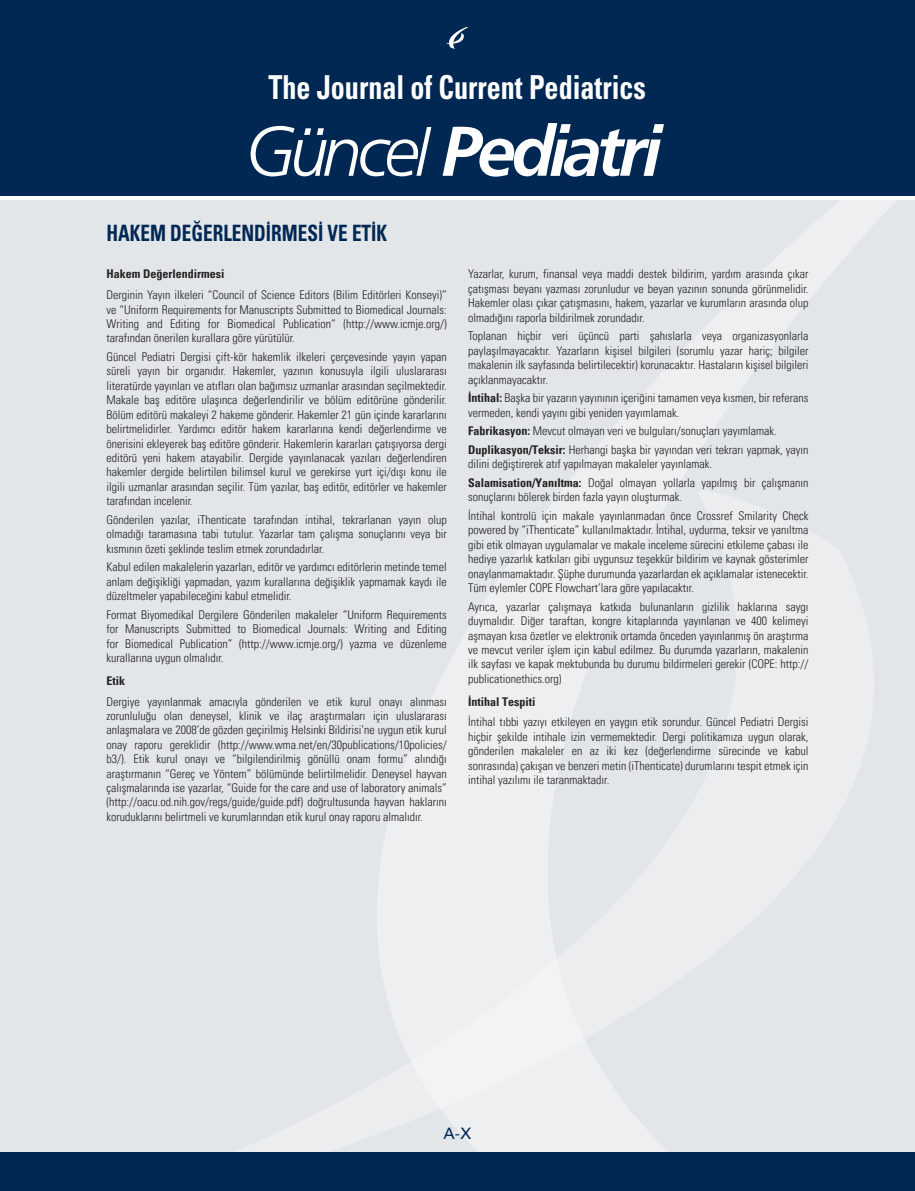
<style>
.page{position:relative;width:915px;height:1191px;background:#fff}
.page>*{position:absolute;margin:0;border:0;box-sizing:border-box;transform-origin:0 0}
.t1{font:33px "Univers Cond Bd Tr";color:#fff;scale:.85 1}
.Paragraph_Style_1{font:22.5px "Univers Cond Bd Tr";color:#002853;scale:.85 1}
.Paragraph_Style_1-2{font:15.75px "Univers Tr";color:#002853}
.kapak_sayfaları_meti{font:300 condensed 12px/14.4px "Univers 47";color:#231f20;text-align:justify}
.ara_başlık{font:700 condensed 12px "Univers 67";color:#231f20}
.s1{font-family:"Univers 67";font-weight:700}
</style>
<div class="page">
<div style="left:0;top:0;width:914px;height:196px;background:#002853"></div>
<svg style="left:446px;top:27px;width:22px;height:22px"></svg>
<svg style="left:250px;top:126px;width:181px;height:50px"></svg>
<svg style="left:442px;top:123px;width:221px;height:54px"></svg>
<hr style="left:914px;top:0;width:1px;height:196px;background:#002853">
<div style="left:0;top:200px;width:914px;height:991px;background:#e3e6e9"></div>
<svg style="left:564px;top:200px;width:332px;height:289px"></svg>
<svg style="left:377px;top:489px;width:297px;height:663px;fill:#eeeff1"></svg>
<div style="left:0;top:1152px;width:914px;height:39px;background:#002853"></div>
<h1 class="t1" style="left:268px;top:67px;width:445px">The Journal of Current Pediatrics</h1>
<p class="Paragraph_Style_1" style="left:106px;top:219px;width:332px">HAKEM DEĞERLENDİRMESİ VE ETİK</p>
<p class="ara_başlık" style="left:106px;top:267px;width:119px">Hakem Değerlendirmesi</p>
<p class="kapak_sayfaları_meti" style="left:106px;top:288px;width:342px">Derginin Yayın ilkeleri “Council of Science Editors (Bilim Editörleri Konseyi)” ve “Uniform Requirements for Manuscripts Submitted to Biomedical Journals:<br>Writing and Editing for Biomedical Publication” (http://www.icmje.org/) tarafından önerilen kurallara göre yürütülür.</p>
<p class="kapak_sayfaları_meti" style="left:106px;top:349px;width:342px">Güncel Pediatri Dergisi çift-kör hakemlik ilkeleri çerçevesinde yayın yapan süreli yayın bir organıdır. Hakemler, yazının konusuyla ilgili uluslararası literatürde yayınları ve atıfları olan bağımsız uzmanlar arasından seçilmektedir.<br>Makale baş editöre ulaşınca değerlendirilir ve bölüm editörüne gönderilir.<br>Bölüm editörü makaleyi 2 hakeme gönderir. Hakemler 21 gün içinde kararlarını belirtmelidirler. Yardımcı editör hakem kararlarına kendi değerlendirme ve önerisini ekleyerek baş editöre gönderir. Hakemlerin kararları çatışıyorsa dergi editörü yeni hakem atayabilir. Dergide yayınlanacak yazıları değerlendiren hakemler dergide belirtilen bilimsel kurul ve gerekirse yurt içi/dışı konu ile ilgili uzmanlar arasından seçilir. Tüm yazılar, baş editör, editörler ve hakemler tarafından incelenir.</p>
<p class="kapak_sayfaları_meti" style="left:106px;top:512px;width:342px">Gönderilen yazılar, iThenticate tarafından intihal, tekrarlanan yayın olup olmadığı taramasına tabi tutulur. Yazarlar tam çalışma sonuçlarını veya bir kısmının özeti şeklinde teslim etmek zorundadırlar.</p>
<p class="kapak_sayfaları_meti" style="left:106px;top:559px;width:342px">Kabul edilen makalelerin yazarları, editör ve yardımcı editörlerin metinde temel anlam değişikliği yapmadan, yazım kurallarına değişiklik yapmamak kaydı ile düzeltmeler yapabileceğini kabul etmelidir.</p>
<p class="kapak_sayfaları_meti" style="left:106px;top:607px;width:342px">Format Biyomedikal Dergilere Gönderilen makaleler “Uniform Requirements for Manuscripts Submitted to Biomedical Journals: Writing and Editing for Biomedical Publication” (http://www.icmje.org/) yazma ve düzenleme kurallarına uygun olmalıdır.</p>
<p class="ara_başlık" style="left:106px;top:673px;width:20px">Etik</p>
<p class="kapak_sayfaları_meti" style="left:106px;top:694px;width:342px">Dergiye yayınlanmak amacıyla gönderilen ve etik kurul onayı alınması zorunluluğu olan deneysel, klinik ve ilaç araştırmaları için uluslararası anlaşmalara ve 2008’de gözden geçirilmiş Helsinki Bildirisi’ne uygun etik kurul onay raporu gereklidir (http://www.wma.net/en/30publications/10policies/ b3/). Etik kurul onayı ve “bilgilendirilmiş gönüllü onam formu” alındığı araştırmanın “Gereç ve Yöntem” bölümünde belirtilmelidir. Deneysel hayvan çalışmalarında ise yazarlar, “Guide for the care and use of laboratory animals” (http://oacu.od.nih.gov/regs/guide/guide.pdf) doğrultusunda hayvan haklarını koruduklarını belirtmeli ve kurumlarından etik kurul onay raporu almalıdır.</p>
<p class="kapak_sayfaları_meti" style="left:468px;top:267px;width:342px">Yazarlar, kurum, finansal veya maddi destek bildirim, yardım arasında çıkar çatışması beyanı yazması zorunludur ve beyan yazının sonunda görünmelidir.<br>Hakemler olası çıkar çatışmasını, hakem, yazarlar ve kurumların arasında olup olmadığını raporla bildirilmek zorundadır.</p>
<p class="kapak_sayfaları_meti" style="left:468px;top:329px;width:342px">Toplanan hiçbir veri üçüncü parti şahıslarla veya organizasyonlarla paylaşılmayacaktır. Yazarların kişisel bilgileri (sorumlu yazar hariç; bilgiler makalenin ilk sayfasında belirtilecektir) korunacaktır. Hastaların kişisel bilgileri açıklanmayacaktır.</p>
<p class="kapak_sayfaları_meti" style="left:468px;top:390px;width:342px"><span class="s1">İntihal:</span> Başka bir yazarın yayınının içeriğini tamamen veya kısmen, bir referans vermeden, kendi yayını gibi yeniden yayımlamak.</p>
<p class="kapak_sayfaları_meti" style="left:468px;top:423px;width:310px"><span class="s1">Fabrikasyon:</span> Mevcut olmayan veri ve bulguları/sonuçları yayımlamak.</p>
<p class="kapak_sayfaları_meti" style="left:468px;top:442px;width:342px"><span class="s1">Duplikasyon/Teksir:</span> Herhangi başka bir yayından veri tekrarı yapmak, yayın dilini değiştirerek atıf yapılmayan makaleler yayınlamak.</p>
<p class="kapak_sayfaları_meti" style="left:468px;top:475px;width:342px"><span class="s1">Salamisation/Yanıltma:</span> Doğal olmayan yollarla yapılmış bir çalışmanın sonuçlarını bölerek birden fazla yayın oluşturmak.</p>
<p class="kapak_sayfaları_meti" style="left:468px;top:508px;width:342px">İntihal kontrolü için makale yayınlanmadan önce Crossref Smilarity Check powered by “iThenticate” kullanılmaktadır. İntihal, uydurma, teksir ve yanıltma gibi etik olmayan uygulamalar ve makale inceleme sürecini etkileme çabası ile hediye yazarlık katkıları gibi uygunsuz teşekkür bildirim ve kaynak gösterimler onaylanmamaktadır. Şüphe durumunda yazarlardan ek açıklamalar istenecektir.<br>Tüm eylemler COPE Flowchart’lara göre yapılacaktır.</p>
<p class="kapak_sayfaları_meti" style="left:468px;top:599px;width:342px">Ayrıca, yazarlar çalışmaya katkıda bulunanların gizlilik haklarına saygı duymalıdır. Diğer taraftan, kongre kitaplarında yayınlanan ve 400 kelimeyi aşmayan kısa özetler ve elektronik ortamda önceden yayınlanmış ön araştırma ve mevcut veriler işlem için kabul edilmez. Bu durumda yazarların, makalenin ilk sayfası ve kapak mektubunda bu durumu bildirmeleri gerekir (COPE: http:// publicationethics.org)</p>
<p class="ara_başlık" style="left:468px;top:694px;width:69px">İntihal Tespiti</p>
<p class="kapak_sayfaları_meti" style="left:468px;top:715px;width:342px">İntihal tıbbi yazıyı etkileyen en yaygın etik sorundur. Güncel Pediatri Dergisi hiçbir şekilde intihale izin vermemektedir. Dergi politikamıza uygun olarak, gönderilen makaleler en az iki kez (değerlendirme sürecinde ve kabul sonrasında) çakışan ve benzeri metin (iThenticate) durumlarını tespit etmek için intihal yazılımı ile taranmaktadır.</p>
<p class="Paragraph_Style_1-2" style="left:443px;top:1124px;width:29px">A-X</p>
</div>
